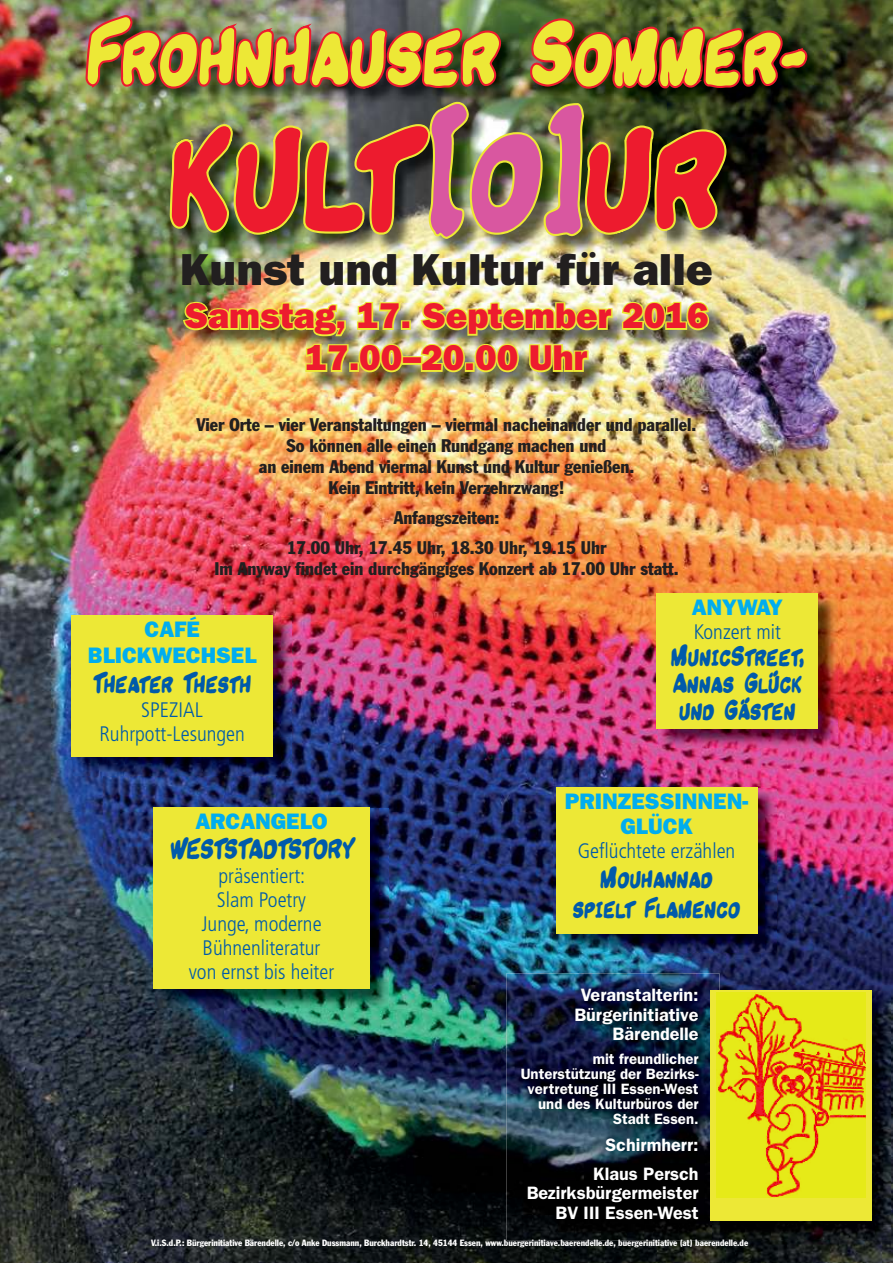
<style>
.page{position:relative;width:893px;height:1263px;background:#fff}
.page>*{position:absolute;margin:0;border:0;box-sizing:border-box;transform-origin:0 0}
.t1{font:125.85px "Komikandy";color:#ed1b2e}
.t2{font:67.05px "Komikandy";color:#ede836}
.t3{font:800 45px "Franklin Gothic";color:#221f1f}
.t4{font:800 36px/42px "Franklin Gothic";color:#ed1b2e;text-align:center}
.t5{font:800 22.5px/25.5px "Franklin Gothic";color:#00adef;text-align:center}
.t6{font:300 condensed 21px/24px "Frutiger";color:#005aaa;text-align:center}
.t7{font:21px/27px "Komikandy";color:#005aaa;text-align:center}
.t8{font:condensed 18px/21px "Franklin Gothic";color:#221f1f;text-align:center}
.t9{font:600 18px/19.5px "Franklin Gothic";color:#fff;text-align:right}
.t10{font:600 15px/15px "Franklin Gothic";color:#fff;text-align:right}
.t11{font:condensed 9px "Franklin Gothic";color:#fff}
.s1{color:#d957a0}
</style>
<div class="page">
<img style="left:0;top:0;width:893px;height:1263px">
<img style="left:506px;top:973px;width:213px;height:267px">
<img style="left:712px;top:992px;width:179px;height:247px">
<div style="left:710px;top:990px;width:162px;height:230px;background:#ede836"></div>
<img style="left:716px;top:993px;width:149px;height:204px">
<img style="left:811px;top:18px;width:15px;height:239px">
<img style="left:186px;top:374px;width:542px;height:17px">
<img style="left:82px;top:0;width:729px;height:374px">
<img style="left:74px;top:617px;width:218px;height:158px">
<div style="left:72px;top:615px;width:201px;height:141px;background:#ede836"></div>
<img style="left:659px;top:595px;width:178px;height:152px">
<div style="left:657px;top:593px;width:161px;height:135px;background:#ede836"></div>
<img style="left:155px;top:809px;width:234px;height:198px">
<div style="left:153px;top:807px;width:217px;height:182px;background:#ede836"></div>
<img style="left:558px;top:789px;width:218px;height:163px">
<div style="left:556px;top:787px;width:201px;height:146px;background:#ede836"></div>
<h2 class="t2" style="left:86px;top:23px;width:722px">Frohnhauser Sommer-</h2>
<h1 class="t1" style="left:169px;top:113px;width:556px">kult <span class="s1">[o]</span>ur</h1>
<h3 class="t3" style="left:180px;top:251px;width:534px">Kunst und Kultur für alle</h3>
<h3 class="t4" style="left:184px;top:297px;width:526px">Samstag, 17. September 2016<br>17.00–20.00 Uhr</h3>
<p class="t8" style="left:197px;top:415px;width:501px">Vier Orte – vier Veranstaltungen – viermal nacheinander und parallel.<br>So können alle einen Rundgang machen und<br>an einem Abend viermal Kunst und Kultur genießen.<br>Kein Eintritt, kein Verzehrzwang!</p>
<p class="t8" style="left:287px;top:504px;width:321px;line-height:30px">Anfangszeiten:<br>17.00 Uhr, 17.45 Uhr, 18.30 Uhr, 19.15 Uhr</p>
<p class="t8" style="left:215px;top:559px;width:465px">Im Anyway findet ein durchgängiges Konzert ab 17.00 Uhr statt.</p>
<p class="t5" style="left:88px;top:618px;width:170px">CAFÉ<br>BLICKWECHSEL</p>
<p class="t7" style="left:93px;top:672px;width:160px">Theater Thesth</p>
<p class="t6" style="left:99px;top:699px;width:147px">SPEZIAL<br>Ruhrpott-Lesungen</p>
<p class="t5" style="left:195px;top:810px;width:134px">ARCANGELO</p>
<p class="t7" style="left:170px;top:838px;width:184px">WESTSTADTSTORY</p>
<p class="t6" style="left:189px;top:865px;width:147px">präsentiert:<br>Slam Poetry<br>Junge, moderne<br>Bühnenliteratur von ernst bis heiter</p>
<p class="t5" style="left:692px;top:596px;width:93px">ANYWAY</p>
<p class="t6" style="left:694px;top:621px;width:89px">Konzert mit</p>
<p class="t7" style="left:671px;top:645px;width:135px">MunicStreet,<br>Annas Glück und Gästen</p>
<p class="t5" style="left:565px;top:790px;width:185px">PRINZESSINNEN-<br>GLÜCK</p>
<p class="t6" style="left:578px;top:841px;width:159px">Geflüchtete erzählen</p>
<p class="t7" style="left:573px;top:866px;width:169px;line-height:30px">Mouhannad spielt Flamenco</p>
<p class="t9" style="left:574px;top:986px;width:126px">Veranstalterin:<br>Bürgerinitiative<br>Bärendelle</p>
<p class="t10" style="left:521px;top:1052px;width:179px">mit freundlicher<br>Unterstützung der Bezirks&shy;vertretung III Essen-West und des Kulturbüros der<br>Stadt Essen.</p>
<p class="t9" style="left:593px;top:1132px;width:107px;line-height:28.5px">Schirmherr:<br>Klaus Persch</p>
<p class="t9" style="left:527px;top:1184px;width:173px">Bezirksbürgermeister<br>BV III Essen-West</p>
<p class="t11" style="left:151px;top:1239px;width:599px">V.i.S.d.P.: Bürgerinitiative Bärendelle, c/o Anke Dussmann, Burckhardtstr. 14, 45144 Essen, www.buergerinitiave.baerendelle.de, buergerinitiative (at) baerendelle.de</p>
</div>
